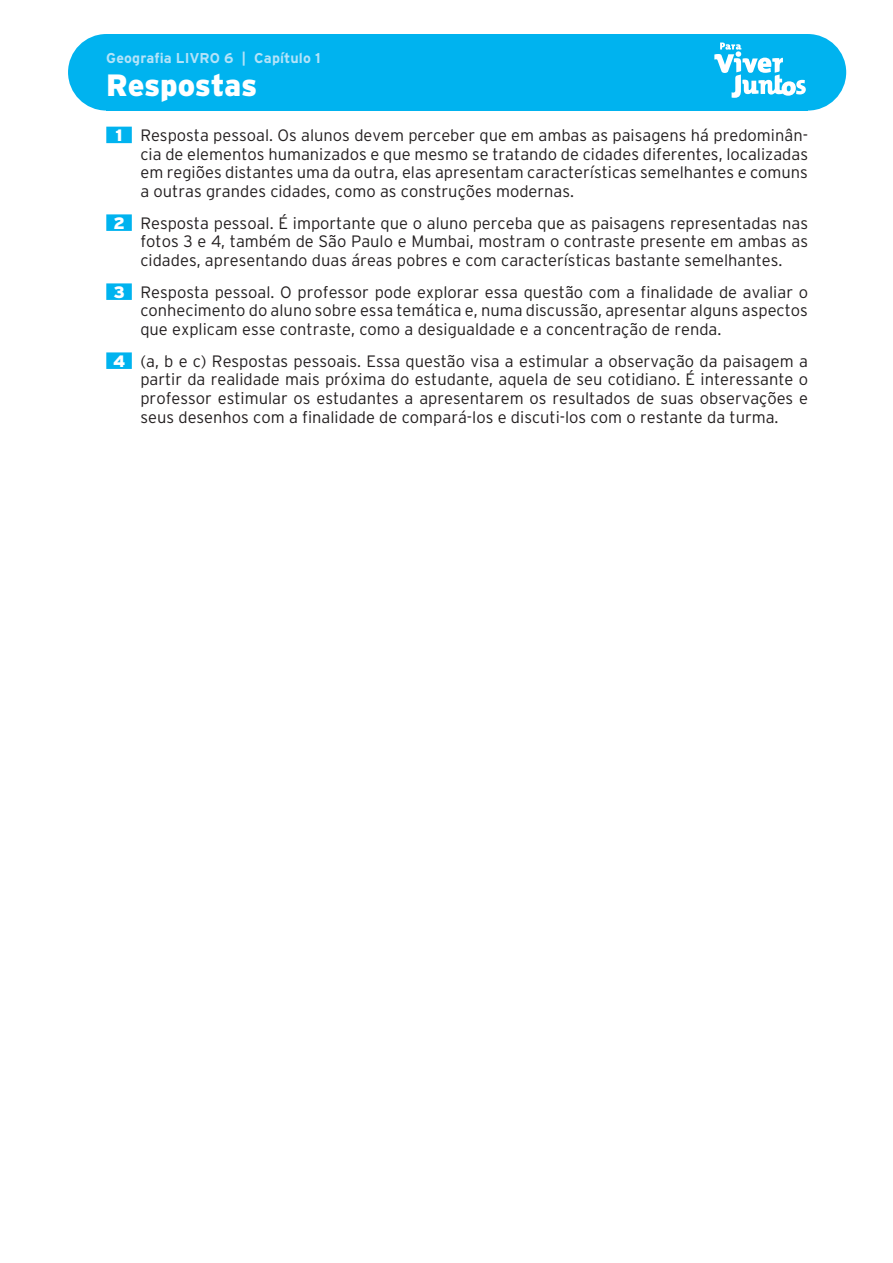
<style>
.page{position:relative;width:893px;height:1263px;background:#fff}
.page>*{position:absolute;margin:0;border:0;box-sizing:border-box;transform-origin:0 0}
.t1{font:900 30.75px "Interstate";letter-spacing:-.01em;color:#fff}
.t2{font:300 16.5px/18.8px "Interstate";color:#231f20;text-align:justify}
.t3{font:700 14.25px "Interstate";letter-spacing:.005em;color:#b3e3f9}
.s1{font-weight:900;color:#fff}
</style>
<div class="page">
<div style="left:770px;top:34px;width:76px;height:77px;background:#00b3ef;border-radius:50%"></div>
<div style="left:68px;top:34px;width:77px;height:77px;background:#00b3ef;border-radius:50%"></div>
<div style="left:106px;top:34px;width:702px;height:77px;background:#00b3ef"></div>
<svg style="left:714px;top:43px;width:92px;height:55px"></svg>
<div style="left:106px;top:127px;width:26px;height:16px;background:#00b3ef"></div>
<div style="left:106px;top:214px;width:26px;height:17px;background:#00b3ef"></div>
<div style="left:106px;top:283px;width:26px;height:17px;background:#00b3ef"></div>
<div style="left:106px;top:352px;width:26px;height:17px;background:#00b3ef"></div>
<p class="t3" style="left:106px;top:50px;width:216px">Geografia LIVRO 6 | Capítulo 1</p>
<h1 class="t1" style="left:106px;top:67px;width:152px">Respostas</h1>
<p class="t2" style="left:140px;top:126px;width:669px;text-indent:-25px"><span class="s1">1</span> Resposta pessoal. Os alunos devem perceber que em ambas as paisagens há predominân&shy;cia de elementos humanizados e que mesmo se tratando de cidades diferentes, localizadas em regiões distantes uma da outra, elas apresentam características semelhantes e comuns a outras grandes cidades, como as construções modernas.</p>
<p class="t2" style="left:140px;top:213px;width:669px;text-indent:-27px"><span class="s1">2</span> Resposta pessoal. É importante que o aluno perceba que as paisagens representadas nas fotos 3 e 4, também de São Paulo e Mumbai, mostram o contraste presente em ambas as cidades, apresentando duas áreas pobres e com características bastante semelhantes.</p>
<p class="t2" style="left:140px;top:282px;width:669px;text-indent:-27px"><span class="s1">3</span> Resposta pessoal. O professor pode explorar essa questão com a finalidade de avaliar o conhecimento do aluno sobre essa temática e, numa discussão, apresentar alguns aspectos que explicam esse contraste, como a desigualdade e a concentração de renda.</p>
<p class="t2" style="left:140px;top:351px;width:669px;text-indent:-27px"><span class="s1">4</span> (a, b e c) Respostas pessoais. Essa questão visa a estimular a observação da paisagem a partir da realidade mais próxima do estudante, aquela de seu cotidiano. É interessante o professor estimular os estudantes a apresentarem os resultados de suas observações e seus desenhos com a finalidade de compará-los e discuti-los com o restante da turma.</p>
</div>
